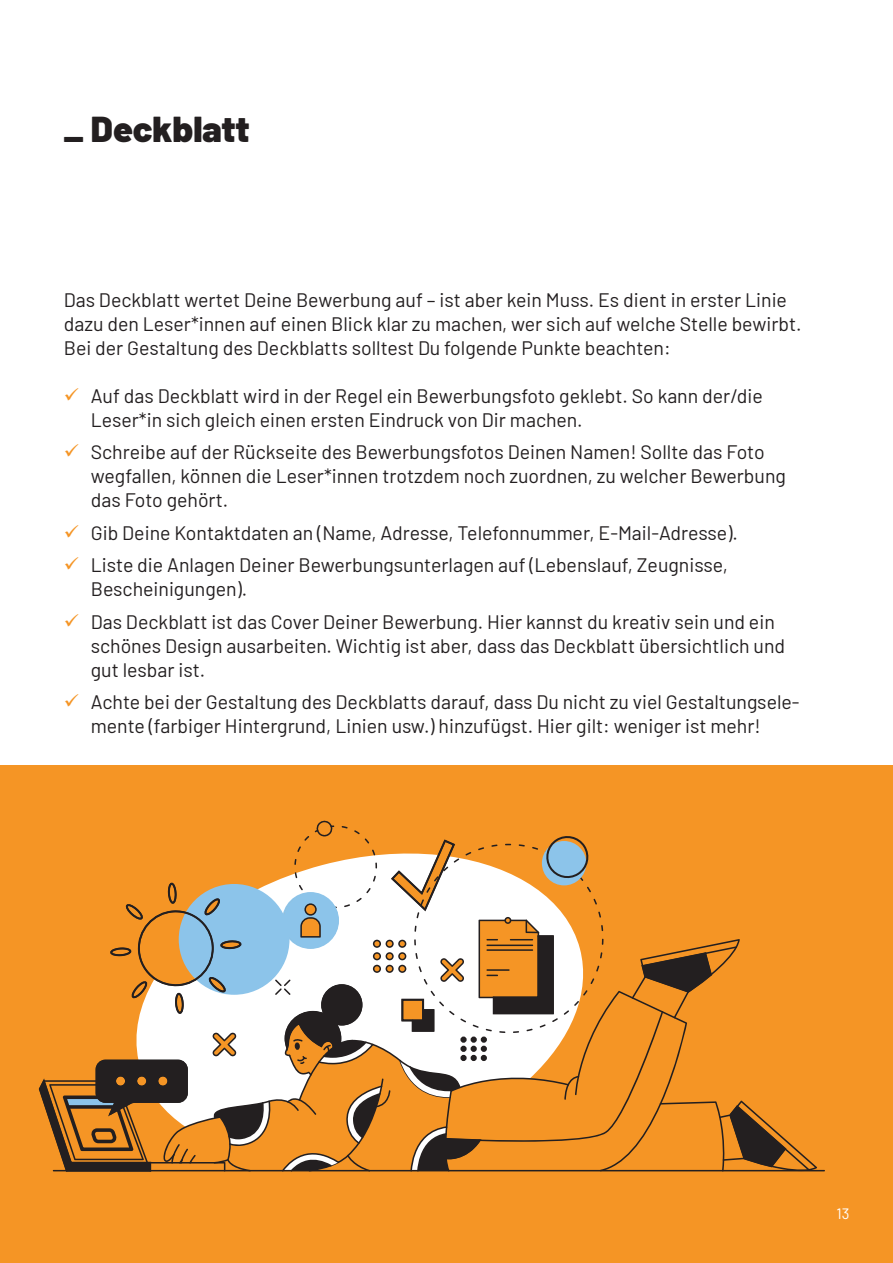
<style>
.page{position:relative;width:893px;height:1263px;background:#fff}
.page>*{position:absolute;margin:0;border:0;box-sizing:border-box;transform-origin:0 0}
.t1{font:900 36px "Barlow";color:#231f20}
.t2{font:19.5px/24px "Barlow";color:#231f20}
.t3{font:15px "Barlow";color:#fff}
</style>
<div class="page">
<div style="left:0;top:765px;width:893px;height:498px;background:#f59525"></div>
<hr style="left:53px;top:1170px;width:772px;height:1px;background:#231f20">
<svg style="left:38px;top:820px;width:779px;height:352px"></svg>
<h1 class="t1" style="left:64px;top:102px;width:187px">_ Deckblatt</h1>
<p class="t2" style="left:64px;top:286px;width:739px">Das Deckblatt wertet Deine Bewerbung auf – ist aber kein Muss. Es dient in erster Linie dazu den Leser*innen auf einen Blick klar zu machen, wer sich auf welche Stelle bewirbt.<br>Bei der Gestaltung des Deckblatts solltest Du folgende Punkte beachten:</p>
<p class="t2" style="left:91px;top:382px;width:674px">Auf das Deckblatt wird in der Regel ein Bewerbungsfoto geklebt. So kann der/die<br>Leser*in sich gleich einen ersten Eindruck von Dir machen.</p>
<p class="t2" style="left:91px;top:439px;width:697px">Schreibe auf der Rückseite des Bewerbungsfotos Deinen Namen! Sollte das Foto wegfallen, können die Leser*innen trotzdem noch zuordnen, zu welcher Bewerbung das Foto gehört.</p>
<p class="t2" style="left:91px;top:515px;width:649px;line-height:32.5px">Gib Deine Kontaktdaten an (Name, Adresse, Telefonnummer, E-Mail-Adresse).<br>Liste die Anlagen Deiner Bewerbungsunterlagen auf (Lebenslauf, Zeugnisse,</p>
<p class="t2" style="left:91px;top:571px;width:686px;line-height:32.5px">Bescheinigungen).<br>Das Deckblatt ist das Cover Deiner Bewerbung. Hier kannst du kreativ sein und ein</p>
<p class="t2" style="left:91px;top:632px;width:696px">schönes Design ausarbeiten. Wichtig ist aber, dass das Deckblatt übersichtlich und gut lesbar ist.</p>
<p class="t2" style="left:91px;top:689px;width:710px">Achte bei der Gestaltung des Deckblatts darauf, dass Du nicht zu viel Gestaltungsele&shy;mente (farbiger Hintergrund, Linien usw.) hinzufügst. Hier gilt: weniger ist mehr!</p>
<p class="t3" style="left:836px;top:1203px;width:14px">13</p>
</div>
